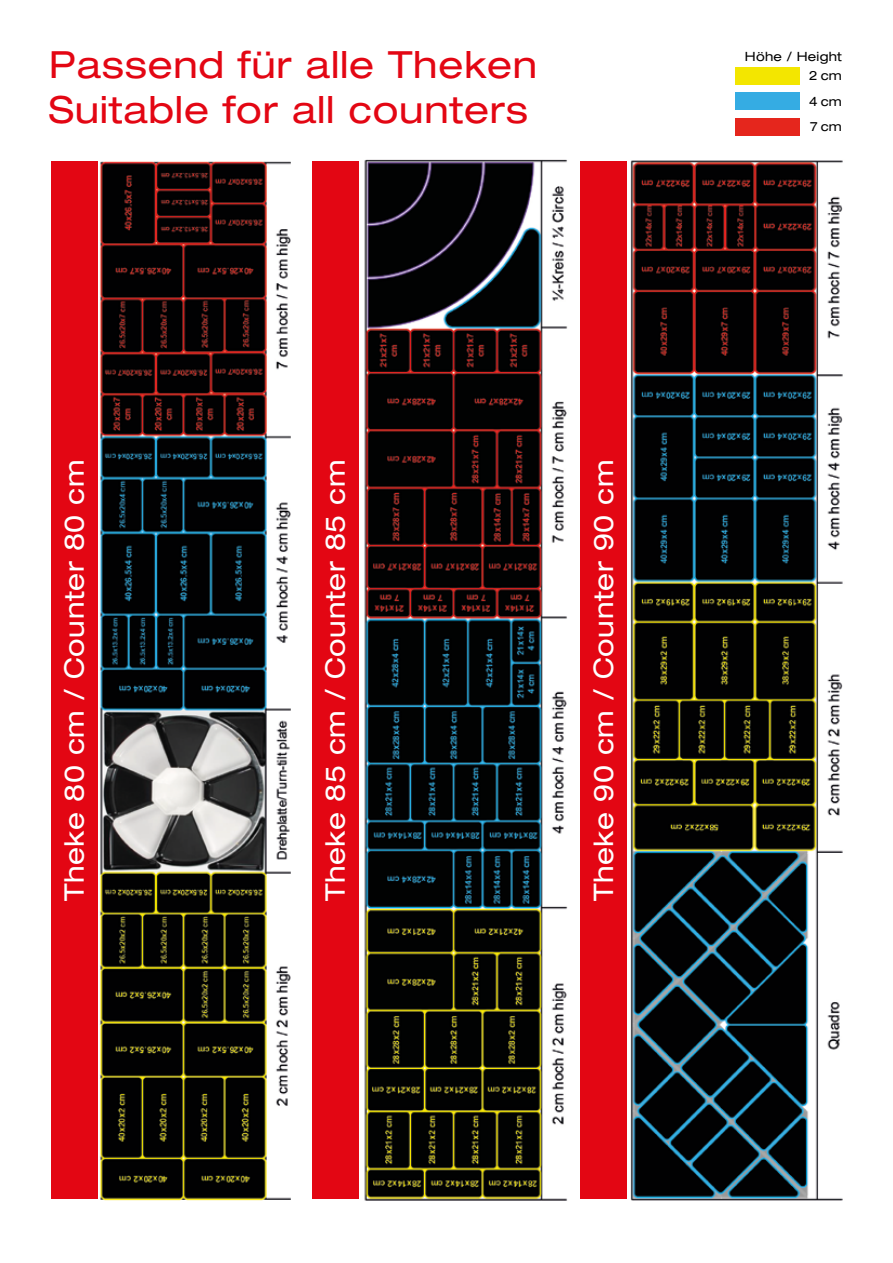
<style>
.page{position:relative;width:893px;height:1263px;background:#fff}
.page>*{position:absolute;margin:0;border:0;box-sizing:border-box;transform-origin:0 0}
.t1{font:expanded 37.5px/45px "Helvetica Neue";letter-spacing:.02em;color:#e30613}
.t2{font:expanded 27px "Helvetica Neue";letter-spacing:.02em;color:#fff}
.t3{font:expanded 12.75px/19.5px "Helvetica Neue";letter-spacing:.02em;color:#000;text-align:right}
</style>
<div class="page">
<img style="left:96px;top:161px;width:195px;height:1040px">
<div style="left:51px;top:162px;width:47px;height:1037px;background:#e30613"></div>
<div style="left:312px;top:162px;width:47px;height:1037px;background:#e30613"></div>
<div style="left:580px;top:162px;width:47px;height:1037px;background:#e30613"></div>
<img style="left:364px;top:160px;width:204px;height:1041px">
<img style="left:630px;top:160px;width:213px;height:1040px">
<img style="left:736px;top:67px;width:63px;height:17px">
<img style="left:736px;top:93px;width:63px;height:17px">
<img style="left:736px;top:118px;width:63px;height:17px">
<h1 class="t1" style="left:49px;top:42px;width:490px">Passend für alle Theken<br>Suitable for all counters</h1>
<p class="t2" style="left:58px;top:901px;width:443px;rotate:-90deg">Theke 80 cm / Counter 80 cm</p>
<p class="t2" style="left:319px;top:901px;width:443px;rotate:-90deg">Theke 85 cm / Counter 85 cm</p>
<p class="t2" style="left:587px;top:901px;width:443px;rotate:-90deg">Theke 90 cm / Counter 90 cm</p>
<p class="t3" style="left:745px;top:46px;width:99px">Höhe / Height<br>2 cm</p>
<p class="t3" style="left:809px;top:88px;width:34px;line-height:25.5px;text-align:left">4 cm<br>7 cm</p>
</div>
